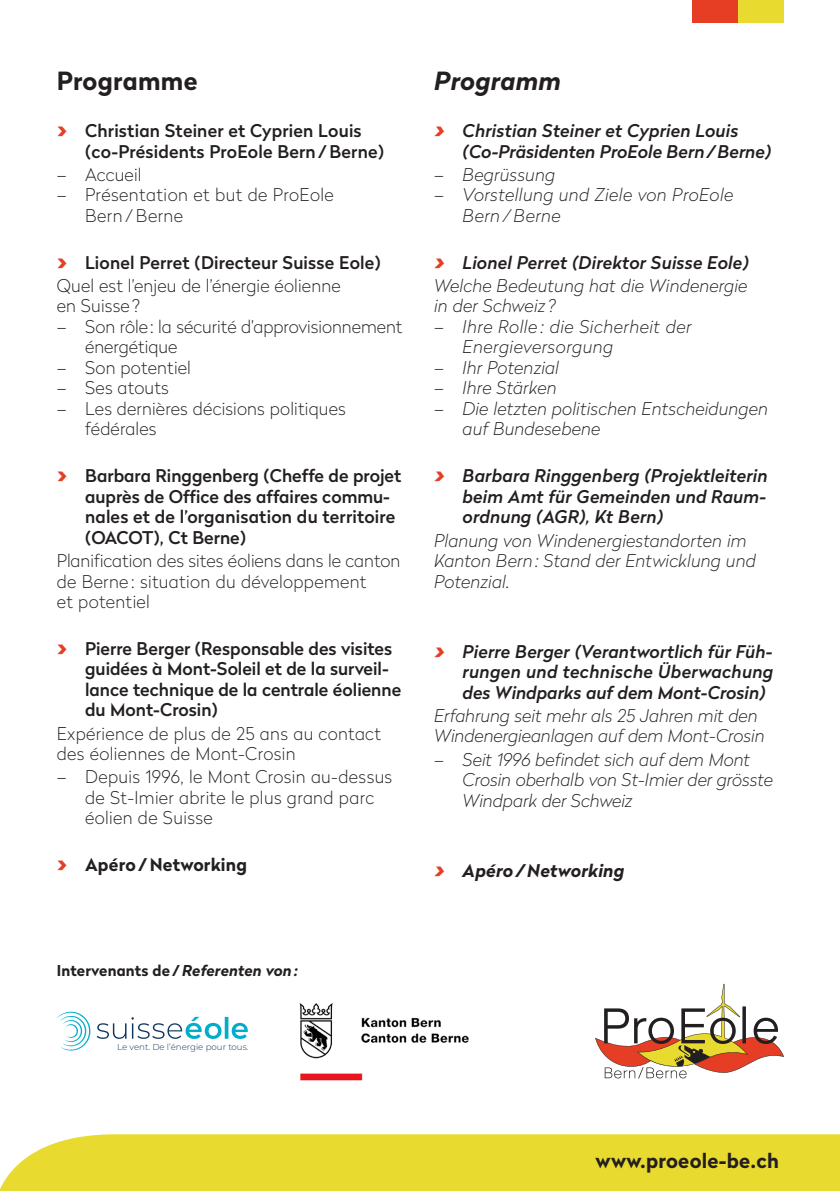
<style>
.page{position:relative;width:840px;height:1191px;background:#fff}
.page>*{position:absolute;margin:0;border:0;box-sizing:border-box;transform-origin:0 0}
.t1{font:700 25px "Radikal";letter-spacing:.01em;color:#231f20}
.t2{font:italic 700 25px "Radikal";letter-spacing:.01em;color:#231f20}
.t3{font:700 20px "Radikal";letter-spacing:.01em;color:#231f20}
.t4{font:100 17.6px/20.4px "Radikal";letter-spacing:.015em;color:#231f20}
.t5{font:italic 100 17.6px/20.4px "Radikal";letter-spacing:.01em;color:#231f20}
.t6{font:500 17.6px/20.4px "Radikal";color:#231f20}
.t7{font:italic 500 17.6px/20.4px "Radikal";letter-spacing:.01em;color:#231f20}
.t8{font:italic 100 17.6px/20.4px "Radikal";letter-spacing:.03em;color:#231f20}
.t9{font:700 17.6px "Radikal";letter-spacing:.01em;color:#231f20}
.t10{font:italic 700 17.6px "Radikal";letter-spacing:.01em;color:#231f20}
.t11{font:700 15px "Radikal";letter-spacing:.01em;color:#231f20}
.t12{font:300 8.6px "Montserrat";color:#0f375f}
.s1{font-weight:700;font-size:25px;color:#e53e25}
.s2{font-weight:100}
.s3{font-size:25px;color:#e53e25}
.s4{font-style:italic}
</style>
<div class="page">
<svg style="left:595px;top:984px;width:188px;height:94px"></svg>
<svg style="left:57px;top:1011px;width:34px;height:39px"></svg>
<svg style="left:97px;top:1016px;width:151px;height:23px"></svg>
<img style="left:299px;top:1003px;width:170px;height:78px">
<div style="left:0;top:1134px;width:839px;height:57px;background:#e9da30"></div>
<div style="left:692px;top:0;width:45px;height:23px;background:#e53e25"></div>
<div style="left:737px;top:0;width:45px;height:23px;background:#e9da30"></div>
<h1 class="t1" style="left:57px;top:63px;width:142px">Programme</h1>
<p class="t6" style="left:85px;top:120px;width:300px;text-indent:-28px"><span class="s1">&gt;</span> Christian Steiner et Cyprien Louis (co-Présidents ProEole Bern / Berne)</p>
<p class="t4" style="left:57px;top:164px;width:86px">– Accueil</p>
<p class="t4" style="left:85px;top:184px;width:250px;text-indent:-28px">– Présentation et but de ProEole<br>Bern / Berne</p>
<p class="t6" style="left:57px;top:250px;width:325px;line-height:23.4px"><span class="s1">&gt;</span> Lionel Perret (Directeur Suisse Eole)<br><span class="s2">Quel est l’enjeu de l’énergie éolienne</span></p>
<p class="t4" style="left:57px;top:295px;width:85px">en Suisse ?</p>
<p class="t4" style="left:85px;top:316px;width:318px;text-indent:-28px">– Son rôle : la sécurité d’approvisionnement énergétique</p>
<p class="t4" style="left:57px;top:357px;width:135px">– Son potentiel</p>
<p class="t4" style="left:57px;top:377px;width:114px">– Ses atouts</p>
<p class="t4" style="left:85px;top:398px;width:262px;text-indent:-28px">– Les dernières décisions politiques fédérales</p>
<p class="t6" style="left:85px;top:465px;width:317px;text-indent:-28px"><span class="s1">&gt;</span> Barbara Ringgenberg (Cheffe de projet auprès de Office des affaires commu&shy;nales et de l’organisation du territoire (OACOT), Ct Berne)</p>
<p class="t4" style="left:57px;top:550px;width:345px">Planification des sites éoliens dans le canton de Berne : situation du développement<br>et potentiel</p>
<p class="t6" style="left:85px;top:637px;width:317px;text-indent:-28px"><span class="s1">&gt;</span> Pierre Berger (Responsable des visites guidées à Mont-Soleil et de la surveil&shy;lance technique de la centrale éolienne du Mont-Crosin)</p>
<p class="t4" style="left:57px;top:722px;width:325px">Expérience de plus de 25 ans au contact des éoliennes de Mont-Crosin</p>
<p class="t4" style="left:85px;top:766px;width:308px;text-indent:-28px">– Depuis 1996, le Mont Crosin au-dessus de St-Imier abrite le plus grand parc éolien de Suisse</p>
<p class="t9" style="left:57px;top:852px;width:192px"><span class="s3">&gt;</span> Apéro / Networking</p>
<h1 class="t2" style="left:434px;top:64px;width:128px">Programm</h1>
<p class="t7" style="left:462px;top:120px;width:310px;text-indent:-28px"><span class="s1">&gt;</span> Christian Steiner et Cyprien Louis (Co-Präsidenten ProEole Bern / Berne)</p>
<p class="t5" style="left:434px;top:164px;width:122px">– Begrüssung</p>
<p class="t5" style="left:462px;top:184px;width:272px;text-indent:-28px">– Vorstellung und Ziele von ProEole<br>Bern / Berne</p>
<p class="t7" style="left:434px;top:250px;width:316px;line-height:23.4px"><span class="s1">&gt;</span> Lionel Perret (Direktor Suisse Eole)<br><span class="s2">Welche Bedeutung hat die Windenergie</span></p>
<p class="t5" style="left:434px;top:295px;width:123px">in der Schweiz ?</p>
<p class="t8" style="left:462px;top:316px;width:230px;text-indent:-28px">– Ihre Rolle : die Sicherheit der<br>Energieversorgung</p>
<p class="t5" style="left:434px;top:357px;width:126px">– Ihr Potenzial</p>
<p class="t5" style="left:434px;top:377px;width:124px">– Ihre Stärken</p>
<p class="t5" style="left:462px;top:398px;width:307px;text-indent:-28px">– Die letzten politischen Entscheidungen auf Bundesebene</p>
<p class="t7" style="left:462px;top:465px;width:306px;text-align:justify;text-indent:-28px"><span class="s1">&gt;</span> Barbara Ringgenberg (Projektleiterin beim Amt für Gemeinden und Raum&shy;ordnung (AGR), Kt Bern)</p>
<p class="t5" style="left:434px;top:529px;width:323px">Planung von Windenergiestandorten im<br>Kanton Bern : Stand der Entwicklung und<br>Potenzial.</p>
<p class="t7" style="left:462px;top:640px;width:312px;text-align:justify;text-indent:-28px"><span class="s1">&gt;</span> Pierre Berger (Verantwortlich für Füh&shy;rungen und technische Überwachung des Windparks auf dem Mont-Crosin)</p>
<p class="t5" style="left:434px;top:705px;width:332px">Erfahrung seit mehr als 25 Jahren mit den<br>Windenergieanlagen auf dem Mont-Crosin</p>
<p class="t5" style="left:462px;top:748px;width:312px;text-indent:-28px">– Seit 1996 befindet sich auf dem Mont<br>Crosin oberhalb von St-Imier der grösste<br>Windpark der Schweiz</p>
<p class="t10" style="left:434px;top:858px;width:191px"><span class="s3">&gt;</span> Apéro / Networking</p>
<p class="t11" style="left:57px;top:959px;width:243px">Intervenants de / <span class="s4">Referenten von :</span></p>
<p class="t12" style="left:117px;top:1041px;width:133px">Le vent. De l’énergie pour tous.</p>
<p class="t3" style="left:595px;top:1145px;width:185px">www.proeole-be.ch</p>
</div>
